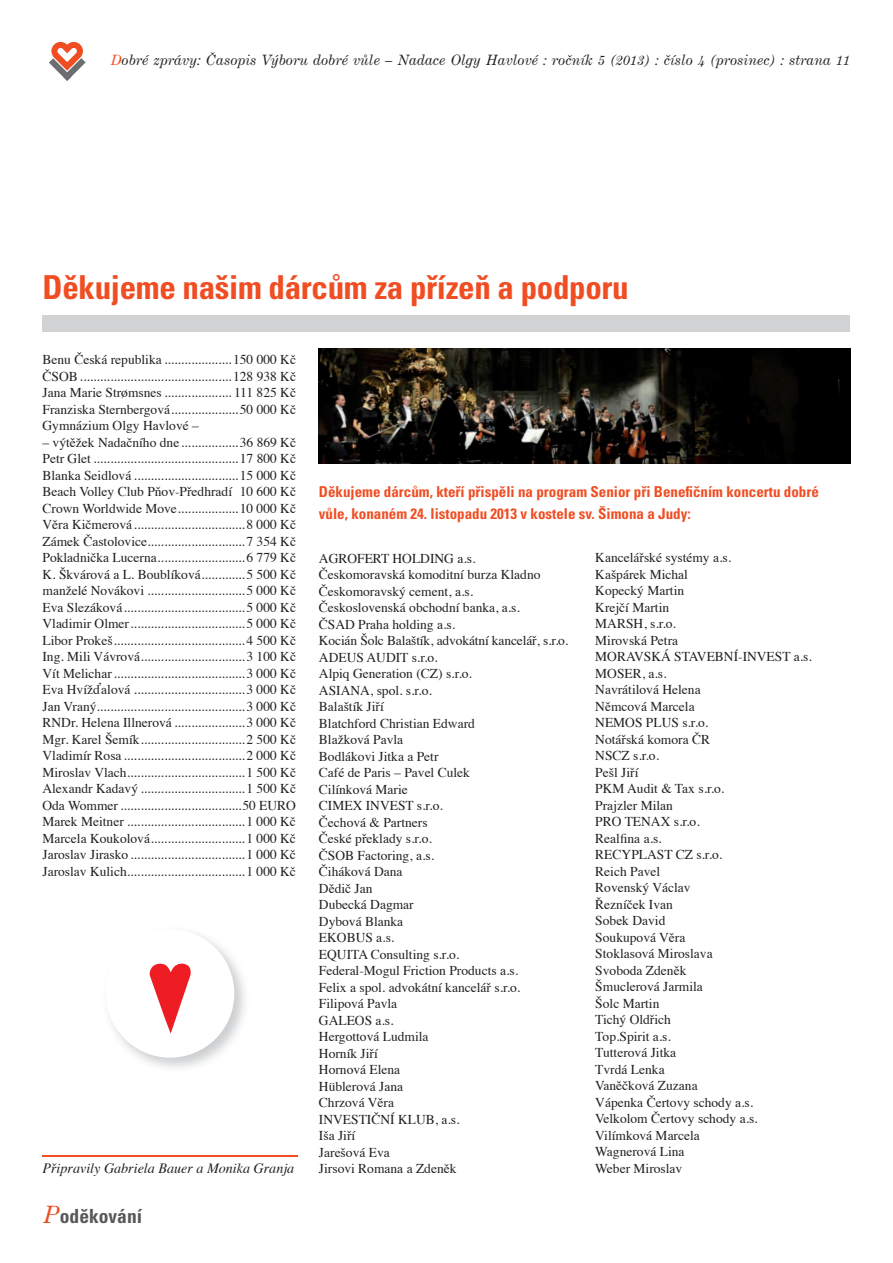
<style>
.page{position:relative;width:893px;height:1263px;background:#fff}
.page>*{position:absolute;margin:0;border:0;box-sizing:border-box;transform-origin:0 0}
.t1{font:700 condensed 33px "Univers CE";letter-spacing:-.01em;color:#f04d22}
.t2{font:700 condensed 19.5px "Univers CE";color:#57585a}
.t3{font:700 condensed 15px/22.5px "Univers CE";color:#f04d22}
.t4{font:italic 14.25px "Century Expanded CE";color:#231f20}
.t5{font:italic 14.1px "Times";color:#231f20}
.t6{font:13.5px/16.5px "Times";color:#231f20}
.s1{color:#f04d22}
.s2{font-family:"Century Expanded CE";font-weight:400;font-style:italic;font-stretch:normal;font-size:24px;color:#f04d22}
</style>
<div class="page">
<svg style="left:49px;top:42px;width:37px;height:39px"></svg>
<div style="left:43px;top:315px;width:807px;height:17px;background:#d1d2d4"></div>
<hr style="left:43px;top:1155px;width:255px;height:2px;background:#f04d22">
<img style="left:109px;top:933px;width:136px;height:135px">
<div style="left:106px;top:929px;width:128px;height:129px;background:#fff;border-radius:50%"></div>
<svg style="left:149px;top:963px;width:42px;height:70px"></svg>
<img style="left:319px;top:348px;width:531px;height:116px">
<p class="t4" style="left:111px;top:52px;width:741px"><span class="s1">D</span>obré zprávy: Časopis Výboru dobré vůle – Nadace Olgy Havlové : ročník 5 (2013) : číslo 4 (prosinec) : strana 11</p>
<h1 class="t1" style="left:43px;top:269px;width:588px">Děkujeme našim dárcům za přízeň a podporu</h1>
<p class="t6" style="left:43px;top:350px;width:255px;text-align:justify">Benu Česká republika ....................150 000 Kč ČSOB .............................................128 938 Kč Jana Marie Strømsnes .................... 111 825 Kč Franziska Sternbergová ....................50 000 Kč Gymnázium Olgy Havlové –</p>
<p class="t6" style="left:42px;top:433px;width:255px;text-align:justify">– výtěžek Nadačního dne .................36 869 Kč Petr Glet ...........................................17 800 Kč Blanka Seidlová ...............................15 000 Kč Beach Volley Club Pňov-Předhradí 10 600 Kč Crown Worldwide Move ..................10 000 Kč Věra Kičmerová .................................8 000 Kč Zámek Častolovice .............................7 354 Kč Pokladnička Lucerna ..........................6 779 Kč K. Škvárová a L. Boublíková .............5 500 Kč manželé Novákovi .............................5 000 Kč Eva Slezáková ....................................5 000 Kč Vladimir Olmer ..................................5 000 Kč Libor Prokeš .......................................4 500 Kč Ing. Mili Vávrová ...............................3 100 Kč Vít Melichar .......................................3 000 Kč Eva Hvížďalová .................................3 000 Kč Jan Vraný............................................3 000 Kč RNDr. Helena Illnerová .....................3 000 Kč Mgr. Karel Šemík ...............................2 500 Kč Vladimír Rosa ....................................2 000 Kč Miroslav Vlach ...................................1 500 Kč Alexandr Kadavý ...............................1 500 Kč Oda Wommer ....................................50 EURO Marek Meitner ...................................1 000 Kč Marcela Koukolová ............................1 000 Kč Jaroslav Jirasko ..................................1 000 Kč Jaroslav Kulich ...................................1 000 Kč</p>
<p class="t5" style="left:43px;top:1156px;width:253px">Připravily Gabriela Bauer a Monika Granja</p>
<h2 class="t2" style="left:43px;top:1205px;width:101px"><span class="s2">P</span>oděkování</h2>
<p class="t3" style="left:319px;top:480px;width:501px">Děkujeme dárcům, kteří přispěli na program Senior při Benefičním koncertu dobré vůle, konaném 24. listopadu 2013 v kostele sv. Šimona a Judy:</p>
<p class="t6" style="left:319px;top:549px;width:251px">AGROFERT HOLDING a.s.<br>Českomoravská komoditní burza Kladno<br>Českomoravský cement, a.s.<br>Československá obchodní banka, a.s.<br>ČSAD Praha holding a.s.<br>Kocián Šolc Balaštík, advokátní kancelář, s.r.o.<br>ADEUS AUDIT s.r.o.<br>Alpiq Generation (CZ) s.r.o.<br>ASIANA, spol. s.r.o.<br>Balaštík Jiří<br>Blatchford Christian Edward<br>Blažková Pavla<br>Bodlákovi Jitka a Petr<br>Café de Paris – Pavel Culek<br>Cilínková Marie<br>CIMEX INVEST s.r.o.<br>Čechová &amp; Partners<br>České překlady s.r.o.<br>ČSOB Factoring, a.s.<br>Čiháková Dana<br>Dědič Jan<br>Dubecká Dagmar<br>Dybová Blanka<br>EKOBUS a.s.<br>EQUITA Consulting s.r.o.<br>Federal-Mogul Friction Products a.s.<br>Felix a spol. advokátní kancelář s.r.o.<br>Filipová Pavla<br>GALEOS a.s.<br>Hergottová Ludmila<br>Horník Jiří<br>Hornová Elena<br>Hüblerová Jana<br>Chrzová Věra<br>INVESTIČNÍ KLUB, a.s.<br>Iša Jiří<br>Jarešová Eva<br>Jirsovi Romana a Zdeněk</p>
<p class="t6" style="left:595px;top:548px;width:218px">Kancelářské systémy a.s.<br>Kašpárek Michal<br>Kopecký Martin<br>Krejčí Martin<br>MARSH, s.r.o.<br>Mirovská Petra<br>MORAVSKÁ STAVEBNÍ-INVEST a.s.<br>MOSER, a.s.<br>Navrátilová Helena<br>Němcová Marcela<br>NEMOS PLUS s.r.o.<br>Notářská komora ČR<br>NSCZ s.r.o.<br>Pešl Jiří<br>PKM Audit &amp; Tax s.r.o.<br>Prajzler Milan<br>PRO TENAX s.r.o.<br>Realfina a.s.<br>RECYPLAST CZ s.r.o.<br>Reich Pavel<br>Rovenský Václav<br>Řezníček Ivan<br>Sobek David<br>Soukupová Věra<br>Stoklasová Miroslava<br>Svoboda Zdeněk<br>Šmuclerová Jarmila<br>Šolc Martin<br>Tichý Oldřich<br>Top.Spirit a.s.<br>Tutterová Jitka<br>Tvrdá Lenka<br>Vaněčková Zuzana<br>Vápenka Čertovy schody a.s.<br>Velkolom Čertovy schody a.s.<br>Vilímková Marcela<br>Wagnerová Lina<br>Weber Miroslav</p>
</div>
